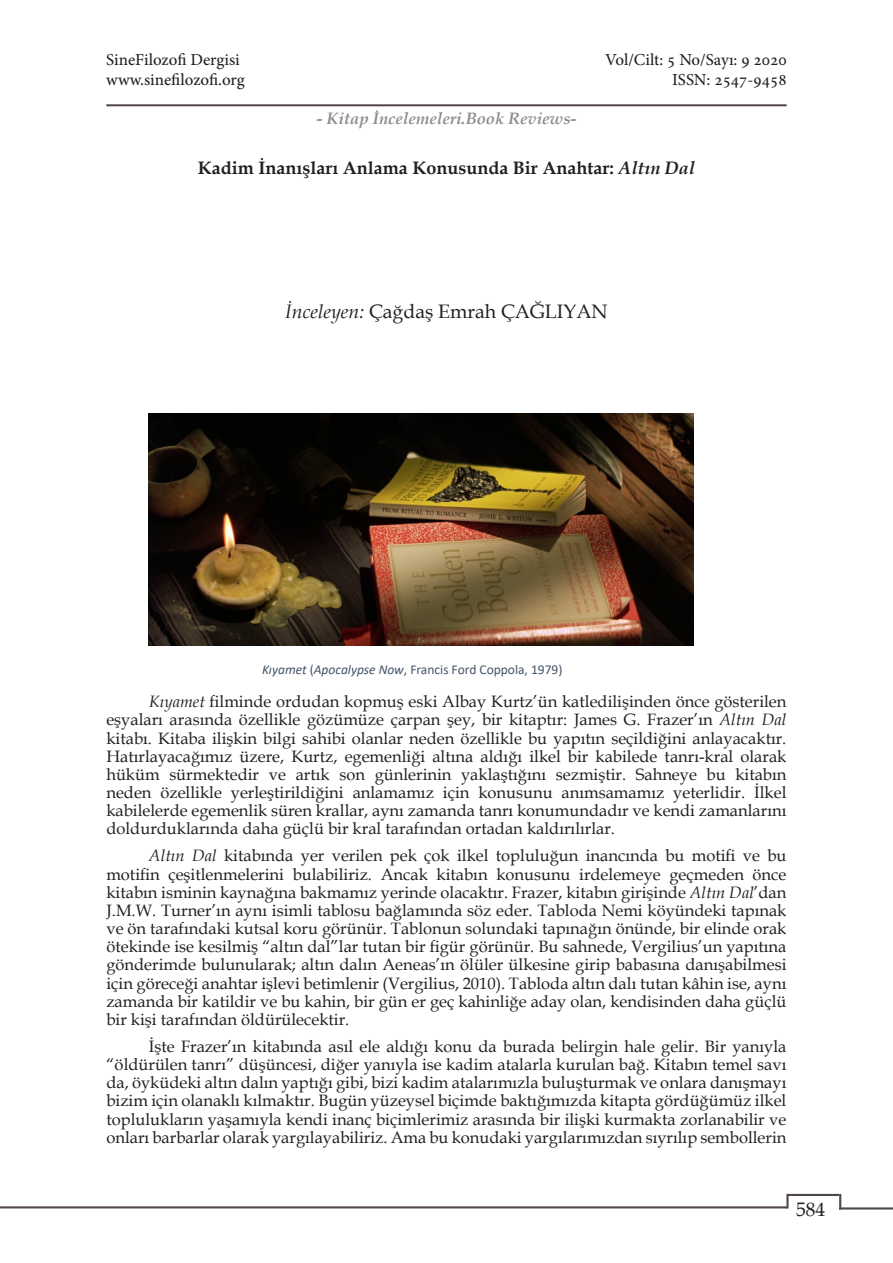
<style>
.page{position:relative;width:893px;height:1263px;background:#fff}
.page>*{position:absolute;margin:0;border:0;box-sizing:border-box;transform-origin:0 0}
.Makale_Başlığı{font:19.5px "Book Antiqua";color:#231f20}
.t1{font:700 18px "Book Antiqua";color:#231f20}
.t2{font:16.5px/18.1px "Book Antiqua";color:#231f20;text-align:justify}
.t3{font:16.5px/19.8px "Adobe Hebrew";color:#231f20}
.Makale_Başlığı-2{font:italic 700 16.5px "Book Antiqua";color:#8d8d8d}
.t4{font:13.5px "Calibri";color:#44546a}
.s1{font-style:normal}
.s2{font-style:italic}
</style>
<div class="page">
<hr style="left:106px;top:104px;width:681px;height:2px;background:#504845">
<hr style="left:0;top:1206px;width:787px;height:2px;background:#504845">
<hr style="left:786px;top:1194px;width:3px;height:14px;background:#504845">
<hr style="left:787px;top:1194px;width:52px;height:2px;background:#504845">
<svg style="left:839px;top:1194px;width:2px;height:13px"></svg>
<hr style="left:839px;top:1207px;width:54px;height:2px;background:#504845">
<img style="left:149px;top:414px;width:544px;height:231px">
<p class="t3" style="left:106px;top:50px;width:140px">SineFilozofi Dergisi www.sinefilozofi.org</p>
<p class="t3" style="left:605px;top:50px;width:183px;text-align:right">Vol/Cilt: 5 No/Sayı: 9 2020<br>ISSN: 2547-9458</p>
<p class="Makale_Başlığı-2" style="left:317px;top:107px;width:261px"><span class="s1">-</span> Kitap İncelemeleri.Book Reviews<span class="s1">-</span></p>
<p class="t1" style="left:198px;top:156px;width:498px">Kadim İnanışları Anlama Konusunda Bir Anahtar: <span class="s2">Altın Dal</span></p>
<p class="Makale_Başlığı" style="left:285px;top:297px;width:324px"><span class="s2">İnceleyen:</span> Çağdaş Emrah ÇAĞLIYAN</p>
<p class="t4" style="left:262px;top:660px;width:302px"><span class="s2">Kıyamet</span> (<span class="s2">Apocalypse Now</span>, Francis Ford Coppola, 1979)</p>
<p class="t2" style="left:106px;top:692px;width:682px;text-indent:43px"><span class="s2">Kıyamet</span> filminde ordudan kopmuş eski Albay Kurtz’ün katledilişinden önce gösterilen eşyaları arasında özellikle gözümüze çarpan şey, bir kitaptır: James G. Frazer’ın <span class="s2">Altın Dal </span>kitabı. Kitaba ilişkin bilgi sahibi olanlar neden özellikle bu yapıtın seçildiğini anlayacaktır.<br>Hatırlayacağımız üzere, Kurtz, egemenliği altına aldığı ilkel bir kabilede tanrı-kral olarak hüküm sürmektedir ve artık son günlerinin yaklaştığını sezmiştir. Sahneye bu kitabın neden özellikle yerleştirildiğini anlamamız için konusunu anımsamamız yeterlidir. İlkel kabilelerde egemenlik süren krallar, aynı zamanda tanrı konumundadır ve kendi zamanlarını doldurduklarında daha güçlü bir kral tarafından ortadan kaldırılırlar.</p>
<p class="t2" style="left:106px;top:846px;width:682px;text-indent:43px"><span class="s2">Altın Dal</span> kitabında yer verilen pek çok ilkel topluluğun inancında bu motifi ve bu motifin çeşitlenmelerini bulabiliriz. Ancak kitabın konusunu irdelemeye geçmeden önce kitabın isminin kaynağına bakmamız yerinde olacaktır. Frazer, kitabın girişinde <span class="s2">Altın Dal</span>’dan J.M.W. Turner’ın aynı isimli tablosu bağlamında söz eder. Tabloda Nemi köyündeki tapınak ve ön tarafındaki kutsal koru görünür. Tablonun solundaki tapınağın önünde, bir elinde orak ötekinde ise kesilmiş “altın dal”lar tutan bir figür görünür. Bu sahnede, Vergilius’un yapıtına gönderimde bulunularak; altın dalın Aeneas’ın ölüler ülkesine girip babasına danışabilmesi için göreceği anahtar işlevi betimlenir (Vergilius, 2010). Tabloda altın dalı tutan kâhin ise, aynı zamanda bir katildir ve bu kahin, bir gün er geç kahinliğe aday olan, kendisinden daha güçlü bir kişi tarafından öldürülecektir.</p>
<p class="t2" style="left:106px;top:1037px;width:682px;text-indent:43px">İşte Frazer’ın kitabında asıl ele aldığı konu da burada belirgin hale gelir. Bir yanıyla “öldürülen tanrı” düşüncesi, diğer yanıyla ise kadim atalarla kurulan bağ. Kitabın temel savı da, öyküdeki altın dalın yaptığı gibi, bizi kadim atalarımızla buluşturmak ve onlara danışmayı bizim için olanaklı kılmaktır. Bugün yüzeysel biçimde baktığımızda kitapta gördüğümüz ilkel toplulukların yaşamıyla kendi inanç biçimlerimiz arasında bir ilişki kurmakta zorlanabilir ve onları barbarlar olarak yargılayabiliriz. Ama bu konudaki yargılarımızdan sıyrılıp sembollerin</p>
<p class="Makale_Başlığı" style="left:796px;top:1196px;width:31px">584</p>
</div>
